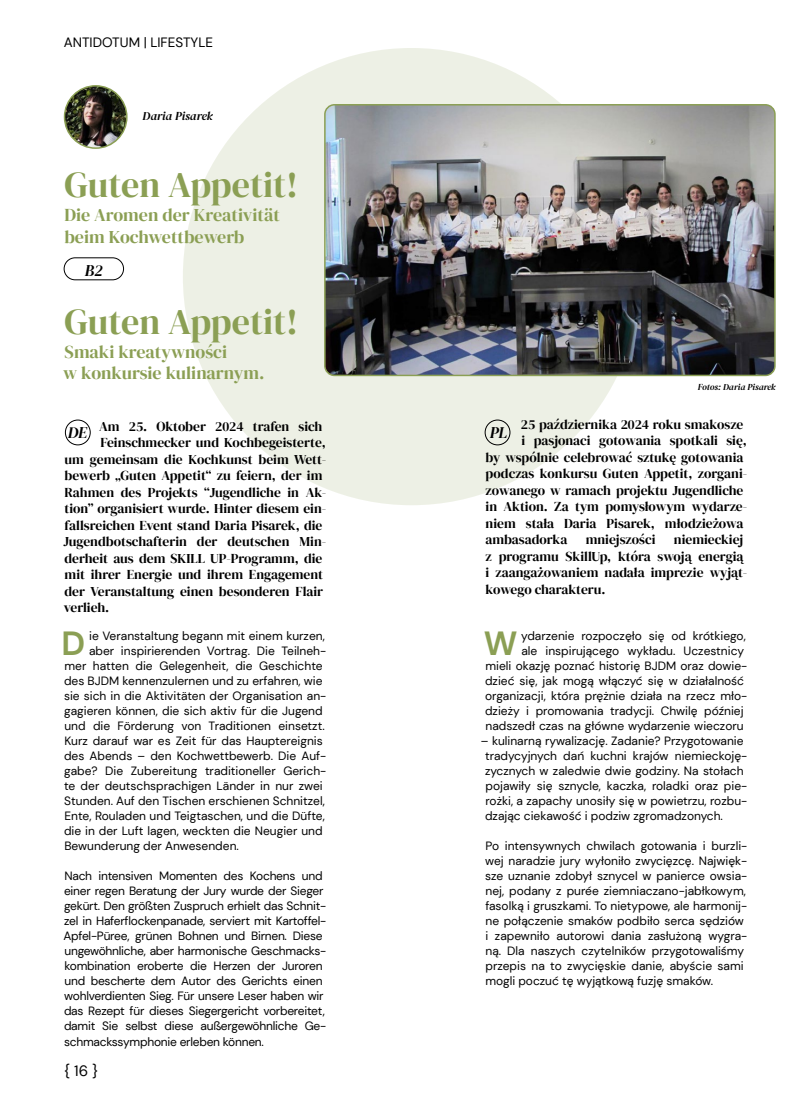
<style>
.page{position:relative;width:808px;height:1106px;background:#fff}
.page>*{position:absolute;margin:0;border:0;box-sizing:border-box;transform-origin:0 0}
.t1{font:36px "DM Serif Display";color:#8b9f54}
.t2{font:700 33.45px "DM Sans";color:#8b9f54}
.t3{font:18px/21px "DM Serif Display";color:#8b9f54}
.t4{font:italic 16.2px "DM Serif Display";color:#000}
.t5{font:15px "DM Sans";color:#000}
.t6{font:13.5px/16.5px "DM Serif Display";color:#000}
.t7{font:13.5px "DM Sans";color:#000}
.t8{font:12px/15px "DM Sans";color:#000}
.t9{font:12px/15px "DM Sans";letter-spacing:-.02em;color:#000}
.t10{font:italic 12px "DM Serif Display";color:#000}
.t11{font:italic 9px "DM Serif Display";color:#000}
</style>
<div class="page">
<div style="left:183px;top:48px;width:457px;height:457px;background:#edf0e5;border-radius:50%"></div>
<img style="left:327px;top:107px;width:446px;height:266px">
<div style="left:324px;top:104px;width:452px;height:272px;border:2px solid #8b9f54;border-radius:10px"></div>
<img style="left:65px;top:86px;width:62px;height:62px;border-radius:31px">
<div style="left:64px;top:85px;width:64px;height:64px;border:2px solid #8b9f54;border-radius:50%"></div>
<div style="left:64px;top:257px;width:60px;height:23px;border:1px solid #000;border-radius:11px"></div>
<div style="left:65px;top:420px;width:26px;height:25px;border:1px solid #000;border-radius:50%"></div>
<div style="left:485px;top:420px;width:25px;height:25px;border:1px solid #000;border-radius:50%"></div>
<p class="t7" style="left:64px;top:34px;width:151px">ANTIDOTUM | LIFESTYLE</p>
<p class="t10" style="left:142px;top:109px;width:72px">Daria Pisarek</p>
<h1 class="t1" style="left:65px;top:164px;width:235px">Guten Appetit!</h1>
<h3 class="t3" style="left:64px;top:205px;width:217px;line-height:21.6px">Die Aromen der Kreativität beim Kochwettbewerb</h3>
<h3 class="t4" style="left:85px;top:261px;width:20px">B2</h3>
<h1 class="t1" style="left:65px;top:301px;width:235px">Guten Appetit!</h1>
<h3 class="t3" style="left:63px;top:342px;width:203px">Smaki kreatywności<br>w konkursie kulinarnym.</h3>
<p class="t11" style="left:698px;top:382px;width:79px">Fotos: Daria Pisarek</p>
<p class="t6" style="left:521px;top:416px;width:224px">25 października 2024 roku smakosze</p>
<p class="t6" style="left:521px;top:432px;width:227px">i pasjonaci gotowania spotkali się,</p>
<p class="t6" style="left:486px;top:449px;width:259px">by wspólnie celebrować sztukę gotowania</p>
<p class="t6" style="left:486px;top:465px;width:263px">podczas konkursu Guten Appetit, zorgani-</p>
<p class="t6" style="left:486px;top:482px;width:259px">zowanego w ramach projektu Jugendliche</p>
<p class="t6" style="left:486px;top:498px;width:263px">in Aktion. Za tym pomysłowym wydarze-</p>
<p class="t6" style="left:486px;top:515px;width:259px">niem stała Daria Pisarek, młodzieżowa</p>
<p class="t6" style="left:485px;top:531px;width:83px">ambasadorka</p>
<p class="t6" style="left:586px;top:531px;width:71px">mniejszości</p>
<p class="t6" style="left:99px;top:418px;width:225px">Am 25. Oktober 2024 trafen sich</p>
<p class="t6" style="left:101px;top:434px;width:227px">Feinschmecker und Kochbegeisterte,</p>
<p class="t6" style="left:65px;top:451px;width:263px">um gemeinsam die Kochkunst beim Wett-</p>
<p class="t6" style="left:65px;top:467px;width:259px">bewerb „Guten Appetit“ zu feiern, der im</p>
<p class="t6" style="left:65px;top:484px;width:263px">Rahmen des Projekts “Jugendliche in Ak-</p>
<p class="t6" style="left:65px;top:500px;width:263px">tion” organisiert wurde. Hinter diesem ein-</p>
<p class="t6" style="left:65px;top:517px;width:259px">fallsreichen Event stand Daria Pisarek, die</p>
<p class="t6" style="left:64px;top:533px;width:264px">Jugendbotschafterin der deutschen Min-</p>
<p class="t6" style="left:65px;top:550px;width:259px">derheit aus dem SKILL UP-Programm, die</p>
<p class="t6" style="left:65px;top:566px;width:260px">mit ihrer Energie und ihrem Engagement</p>
<p class="t6" style="left:65px;top:583px;width:260px">der Veranstaltung einen besonderen Flair</p>
<p class="t6" style="left:64px;top:599px;width:47px">verlieh.</p>
<h2 class="t2" style="left:62px;top:622px;width:25px">D</h2>
<p class="t8" style="left:89px;top:628px;width:237px">ie Veranstaltung begann mit einem kurzen,</p>
<h3 class="t4" style="left:68px;top:423px;width:21px">DE</h3>
<h3 class="t4" style="left:490px;top:423px;width:19px">PL</h3>
<p class="t6" style="left:486px;top:531px;width:263px;text-indent:188px">niemieckiej z programu SkillUp, która swoją energią i zaangażowaniem nadała imprezie wyjąt&shy;kowego charakteru.</p>
<h2 class="t2" style="left:484px;top:622px;width:35px">W</h2>
<p class="t8" style="left:521px;top:628px;width:226px">ydarzenie rozpoczęło się od krótkiego,</p>
<p class="t8" style="left:89px;top:643px;width:239px">aber inspirierenden Vortrag. Die Teilneh-</p>
<p class="t8" style="left:64px;top:658px;width:260px">mer hatten die Gelegenheit, die Geschichte</p>
<p class="t8" style="left:64px;top:673px;width:260px">des BJDM kennenzulernen und zu erfahren, wie</p>
<p class="t8" style="left:64px;top:688px;width:264px">sie sich in die Aktivitäten der Organisation an-</p>
<p class="t8" style="left:64px;top:703px;width:260px">gagieren können, die sich aktiv für die Jugend</p>
<p class="t8" style="left:64px;top:718px;width:262px">und die Förderung von Traditionen einsetzt.</p>
<p class="t8" style="left:64px;top:733px;width:260px">Kurz darauf war es Zeit für das Hauptereignis</p>
<p class="t8" style="left:64px;top:748px;width:264px">des Abends – den Kochwettbewerb. Die Auf-</p>
<p class="t8" style="left:64px;top:763px;width:264px">gabe? Die Zubereitung traditioneller Gerich-</p>
<p class="t8" style="left:64px;top:778px;width:260px">te der deutschsprachigen Länder in nur zwei</p>
<p class="t8" style="left:64px;top:793px;width:262px">Stunden. Auf den Tischen erschienen Schnitzel,</p>
<p class="t8" style="left:64px;top:808px;width:262px">Ente, Rouladen und Teigtaschen, und die Düfte,</p>
<p class="t8" style="left:64px;top:823px;width:260px">die in der Luft lagen, weckten die Neugier und</p>
<p class="t8" style="left:64px;top:838px;width:176px">Bewunderung der Anwesenden.</p>
<p class="t9" style="left:63px;top:868px;width:264px">Nach intensiven Momenten des Kochens und einer regen Beratung der Jury wurde der Sieger gekürt. Den größten Zuspruch erhielt das Schnit&shy;zel in Haferflockenpanade, serviert mit Kartoffel-Apfel-Püree, grünen Bohnen und Birnen. Diese ungewöhnliche, aber harmonische Geschmacks&shy;kombination eroberte die Herzen der Juroren und bescherte dem Autor des Gerichts einen wohlverdienten Sieg. Für unsere Leser haben wir das Rezept für dieses Siegergericht vorbereitet, damit Sie selbst diese außergewöhnliche Ge&shy;schmackssymphonie erleben können.</p>
<p class="t8" style="left:521px;top:643px;width:224px">ale inspirującego wykładu. Uczestnicy</p>
<p class="t8" style="left:485px;top:658px;width:263px">mieli okazję poznać historię BJDM oraz dowie-</p>
<p class="t8" style="left:485px;top:673px;width:261px">dzieć się, jak mogą włączyć się w działalność</p>
<p class="t8" style="left:485px;top:688px;width:264px">organizacji, która prężnie działa na rzecz mło-</p>
<p class="t8" style="left:485px;top:703px;width:260px">dzieży i promowania tradycji. Chwilę później</p>
<p class="t8" style="left:485px;top:718px;width:260px">nadszedł czas na główne wydarzenie wieczoru</p>
<p class="t8" style="left:485px;top:733px;width:264px;text-indent:-4px">– kulinarną rywalizację. Zadanie? Przygotowanie tradycyjnych dań kuchni krajów niemieckoję&shy;zycznych w zaledwie dwie godziny. Na stołach pojawiły się sznycle, kaczka, roladki oraz pie&shy;rożki, a zapachy unosiły się w powietrzu, rozbu&shy;dzając ciekawość i podziw zgromadzonych.</p>
<p class="t8" style="left:485px;top:838px;width:264px">Po intensywnych chwilach gotowania i burzli&shy;wej naradzie jury wyłoniło zwycięzcę. Najwięk&shy;sze uznanie zdobył sznycel w panierce owsia&shy;nej, podany z purée ziemniaczano-jabłkowym, fasolką i gruszkami. To nietypowe, ale harmonij&shy;ne połączenie smaków podbiło serca sędziów i zapewniło autorowi dania zasłużoną wygra&shy;ną. Dla naszych czytelników przygotowaliśmy przepis na to zwycięskie danie, abyście sami mogli poczuć tę wyjątkową fuzję smaków.</p>
<p class="t5" style="left:64px;top:1061px;width:36px">{ 16 }</p>
</div>
